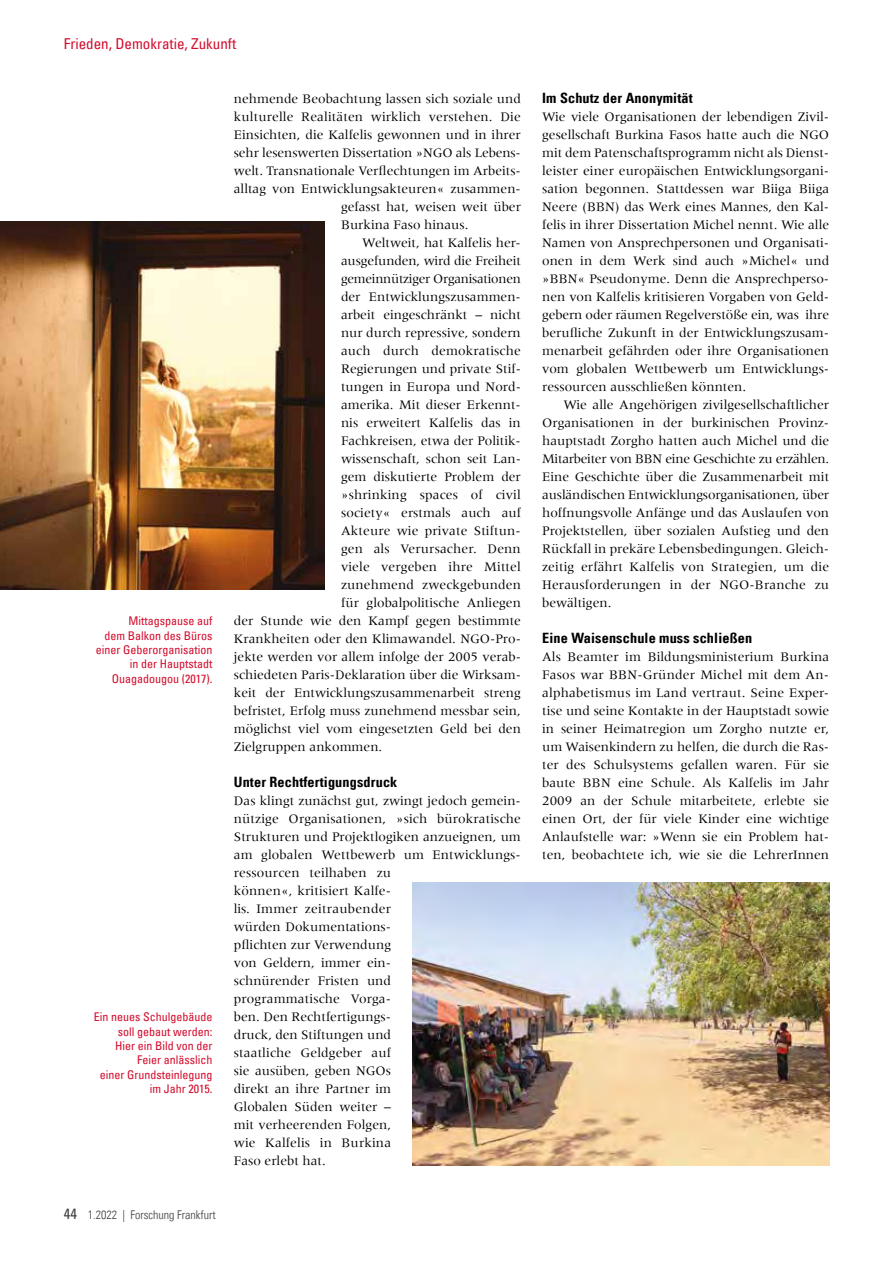
<style>
.page{position:relative;width:893px;height:1263px;background:#fff}
.page>*{position:absolute;margin:0;border:0;box-sizing:border-box;transform-origin:0 0}
.t1{font:condensed 15px "Univers Com 57";color:#d30b2c}
.t2{font:14.25px "Univers Com 67 Bold Cond";letter-spacing:.01em;color:#000}
.t3{font:13.5px/18px "Meridien";color:#000}
.t4{font:13.5px "Meridien";letter-spacing:-.02em;color:#000}
.t5{font:condensed 12px/14.4px "Univers Com 57";color:#d30b2c;text-align:right}
.t6{font:12px "Univers Com 47 Light Cond";color:#3c3c3b}
.s1{font-family:"Univers Com 57";font-stretch:condensed;font-size:15px}
</style>
<div class="page">
<img style="left:0;top:221px;width:324px;height:368px">
<img style="left:412px;top:882px;width:417px;height:283px">
<p class="t1" style="left:64px;top:34px;width:174px">Frieden, Demokratie, Zukunft</p>
<p class="t5" style="left:96px;top:613px;width:118px">Mittagspause auf<br>dem Balkon des Büros einer Geberorganisation in der Hauptstadt<br>Ouagadougou (2017).</p>
<p class="t5" style="left:94px;top:1009px;width:120px">Ein neues Schulgebäude soll gebaut werden:<br>Hier ein Bild von der<br>Feier anlässlich<br>einer Grundsteinlegung im Jahr 2015.</p>
<p class="t6" style="left:64px;top:1208px;width:153px"><span class="s1">44</span> 1.2022 | Forschung Frankfurt</p>
<p class="t3" style="left:234px;top:90px;width:288px">nehmende Beobachtung lassen sich soziale und</p>
<p class="t3" style="left:234px;top:108px;width:288px">kulturelle Realitäten wirklich verstehen. Die</p>
<p class="t3" style="left:234px;top:126px;width:289px">Einsichten, die Kalfelis gewonnen und in ihrer</p>
<p class="t3" style="left:234px;top:144px;width:289px">sehr lesenswerten Dissertation »NGO als Lebens-</p>
<p class="t3" style="left:234px;top:162px;width:289px">welt. Transnationale Verflechtungen im Arbeits-</p>
<p class="t3" style="left:234px;top:180px;width:288px">alltag von Entwicklungsakteuren« zusammen-</p>
<p class="t3" style="left:341px;top:198px;width:181px">gefasst hat, weisen weit über</p>
<p class="t3" style="left:341px;top:216px;width:129px">Burkina Faso hinaus.</p>
<p class="t3" style="left:362px;top:234px;width:160px">Weltweit, hat Kalfelis her-</p>
<p class="t3" style="left:341px;top:252px;width:181px">ausgefunden, wird die Freiheit</p>
<p class="t4" style="left:341px;top:271px;width:181px">gemeinnütziger Organisationen</p>
<p class="t3" style="left:341px;top:288px;width:181px">der Entwicklungszusammen-</p>
<p class="t3" style="left:341px;top:306px;width:181px">arbeit eingeschränkt – nicht</p>
<p class="t3" style="left:341px;top:324px;width:181px">nur durch repressive, sondern</p>
<p class="t3" style="left:341px;top:342px;width:181px">auch durch demokratische</p>
<p class="t3" style="left:341px;top:360px;width:181px">Regierungen und private Stif-</p>
<p class="t3" style="left:341px;top:378px;width:181px">tungen in Europa und Nord-</p>
<p class="t3" style="left:341px;top:396px;width:181px">amerika. Mit dieser Erkennt-</p>
<p class="t3" style="left:341px;top:414px;width:181px">nis erweitert Kalfelis das in</p>
<p class="t3" style="left:341px;top:432px;width:181px">Fachkreisen, etwa der Politik-</p>
<p class="t3" style="left:341px;top:450px;width:181px">wissenschaft, schon seit Lan-</p>
<p class="t3" style="left:341px;top:468px;width:181px">gem diskutierte Problem der</p>
<p class="t3" style="left:341px;top:486px;width:181px">»shrinking spaces of civil</p>
<p class="t3" style="left:341px;top:504px;width:181px">society« erstmals auch auf</p>
<p class="t3" style="left:341px;top:522px;width:181px">Akteure wie private Stiftun-</p>
<p class="t3" style="left:341px;top:540px;width:181px">gen als Verursacher. Denn</p>
<p class="t3" style="left:341px;top:558px;width:181px">viele vergeben ihre Mittel</p>
<p class="t3" style="left:341px;top:576px;width:181px">zunehmend zweckgebunden</p>
<p class="t3" style="left:341px;top:594px;width:181px">für globalpolitische Anliegen</p>
<p class="t3" style="left:234px;top:612px;width:289px">der Stunde wie den Kampf gegen bestimmte</p>
<p class="t3" style="left:234px;top:630px;width:289px">Krankheiten oder den Klimawandel. NGO-Pro-</p>
<p class="t3" style="left:234px;top:648px;width:289px">jekte werden vor allem infolge der 2005 verab-</p>
<p class="t3" style="left:234px;top:666px;width:289px">schiedeten Paris-Deklaration über die Wirksam-</p>
<p class="t3" style="left:234px;top:684px;width:289px">keit der Entwicklungszusammenarbeit streng</p>
<p class="t3" style="left:234px;top:702px;width:288px">befristet, Erfolg muss zunehmend messbar sein,</p>
<p class="t3" style="left:234px;top:720px;width:289px">möglichst viel vom eingesetzten Geld bei den</p>
<p class="t3" style="left:234px;top:738px;width:150px">Zielgruppen ankommen.</p>
<p class="t2" style="left:234px;top:773px;width:165px">Unter Rechtfertigungsdruck</p>
<p class="t3" style="left:234px;top:792px;width:289px">Das klingt zunächst gut, zwingt jedoch gemein&shy;nützige Organisationen, »sich bürokratische<br>Strukturen und Projektlogiken anzueignen, um am globalen Wettbewerb um Entwicklungs&shy;ressourcen teilhaben zu<br>können«, kritisiert Kalfe-<br>lis. Immer zeitraubender<br>würden Dokumentations-<br>pflichten zur Verwendung<br>von Geldern, immer ein-<br>schnürender Fristen und<br>programmatische Vorga-<br>ben. Den Rechtfertigungs-<br>druck, den Stiftungen und<br>staatliche Geldgeber auf<br>sie ausüben, geben NGOs<br>direkt an ihre Partner im<br>Globalen Süden weiter –<br>mit verheerenden Folgen,<br>wie Kalfelis in Burkina<br>Faso erlebt hat.</p>
<p class="t2" style="left:542px;top:89px;width:152px">Im Schutz der Anonymität</p>
<p class="t3" style="left:542px;top:108px;width:289px">Wie viele Organisationen der lebendigen Zivil&shy;gesellschaft Burkina Fasos hatte auch die NGO mit dem Patenschaftsprogramm nicht als Dienst&shy;leister einer europäischen Entwicklungsorgani&shy;sation begonnen. Stattdessen war Biiga Biiga Neere (BBN) das Werk eines Mannes, den Kal&shy;felis in ihrer Dissertation Michel nennt. Wie alle Namen von Ansprechpersonen und Organisati&shy;onen in dem Werk sind auch »Michel« und »BBN« Pseudonyme. Denn die Ansprechperso&shy;nen von Kalfelis kritisieren Vorgaben von Geld&shy;gebern oder räumen Regelverstöße ein, was ihre berufliche Zukunft in der Entwicklungszusam&shy;menarbeit gefährden oder ihre Organisationen vom globalen Wettbewerb um Entwicklungs&shy;ressourcen ausschließen könnten.</p>
<p class="t3" style="left:542px;top:396px;width:289px;text-align:justify;text-indent:21px">Wie alle Angehörigen zivilgesellschaftlicher Organisationen in der burkinischen Provinz&shy;hauptstadt Zorgho hatten auch Michel und die Mitarbeiter von BBN eine Geschichte zu erzählen.<br>Eine Geschichte über die Zusammenarbeit mit ausländischen Entwicklungsorganisationen, über hoffnungsvolle Anfänge und das Auslaufen von Projektstellen, über sozialen Aufstieg und den Rückfall in prekäre Lebensbedingungen. Gleich&shy;zeitig erfährt Kalfelis von Strategien, um die Herausforderungen in der NGO-Branche zu bewältigen.</p>
<p class="t2" style="left:542px;top:629px;width:211px">Eine Waisenschule muss schließen</p>
<p class="t3" style="left:542px;top:648px;width:289px">Als Beamter im Bildungsministerium Burkina Fasos war BBN-Gründer Michel mit dem An&shy;alphabetismus im Land vertraut. Seine Exper&shy;tise und seine Kontakte in der Hauptstadt sowie in seiner Heimatregion um Zorgho nutzte er, um Waisenkindern zu helfen, die durch die Ras&shy;ter des Schulsystems gefallen waren. Für sie baute BBN eine Schule. Als Kalfelis im Jahr 2009 an der Schule mitarbeitete, erlebte sie einen Ort, der für viele Kinder eine wichtige Anlaufstelle war: »Wenn sie ein Problem hat&shy;ten, beobachtete ich, wie sie die LehrerInnen</p>
</div>
